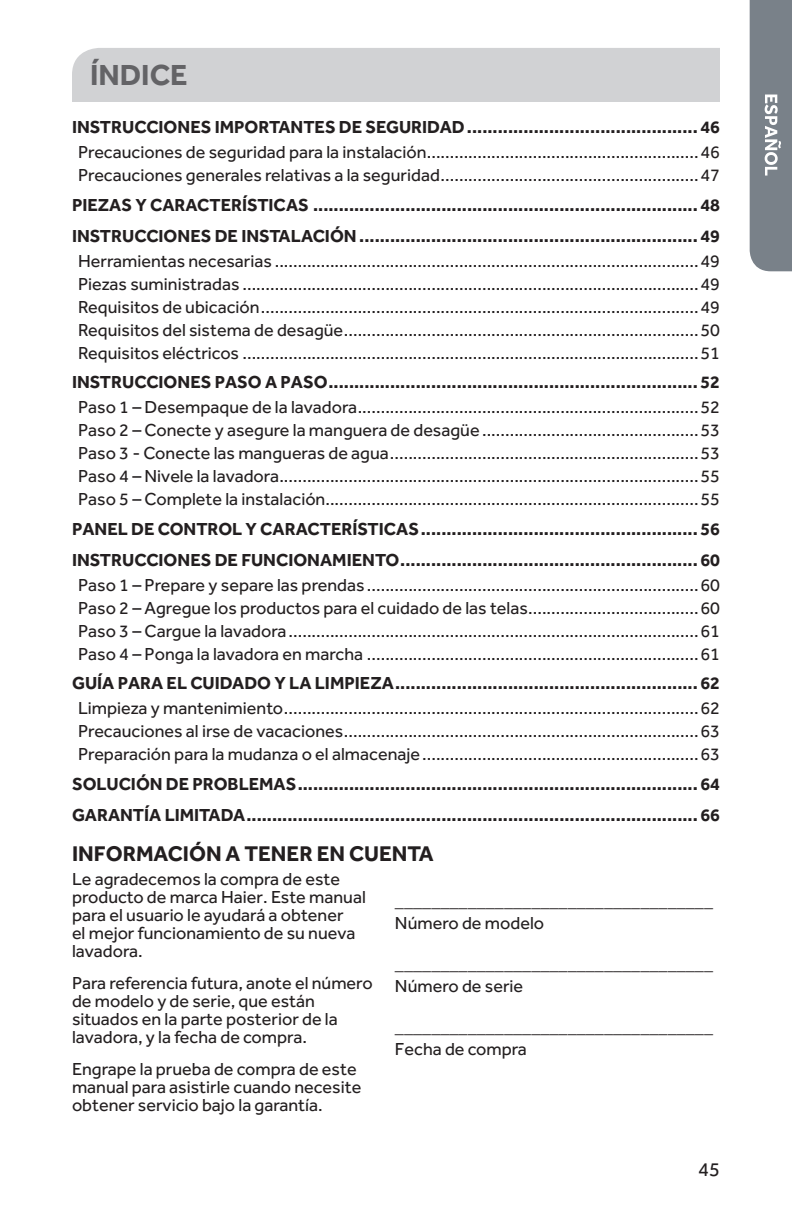
<style>
.page{position:relative;width:792px;height:1224px;background:#fff}
.page>*{position:absolute;margin:0;border:0;box-sizing:border-box;transform-origin:0 0}
.t1{font:700 30px "Effra";color:#636366}
.t2{font:700 22px "Effra";color:#231f20}
.t3{font:20px "Effra";color:#231f20}
.t4{font:18px/23px "Effra";color:#231f20}
.t5{font:700 18px/31.2px "Effra";color:#231f20}
</style>
<div class="page">
<div style="left:750px;top:0;width:42px;height:271px;background:#798189"></div>
<div style="left:72px;top:48px;width:648px;height:54px;background:#d1d2d4"></div>
<h1 class="t1" style="left:90px;top:57px;width:99px">ÍNDICE</h1>
<p class="t5" style="left:72px;top:111px;width:649px">INSTRUCCIONES IMPORTANTES DE SEGURIDAD............................................. 46</p>
<p class="t4" style="left:78px;top:140px;width:643px">Precauciones de seguridad para la instalación...........................................................46<br>Precauciones generales relativas a la seguridad........................................................47</p>
<p class="t5" style="left:72px;top:189px;width:649px">PIEZAS Y CARACTERÍSTICAS ........................................................................... 48<br>INSTRUCCIONES DE INSTALACIÓN.................................................................. 49</p>
<p class="t4" style="left:78px;top:249px;width:643px;text-align:justify">Herramientas necesarias ............................................................................................49<br>Piezas suministradas ...................................................................................................49<br>Requisitos de ubicación...............................................................................................49<br>Requisitos del sistema de desagüe.............................................................................50<br>Requisitos eléctricos ...................................................................................................51</p>
<p class="t5" style="left:72px;top:366px;width:649px">INSTRUCCIONES PASO A PASO........................................................................ 52</p>
<p class="t4" style="left:78px;top:395px;width:643px;text-align:justify">Paso 1 – Desempaque de la lavadora..........................................................................52<br>Paso 2 – Conecte y asegure la manguera de desagüe...............................................53<br>Paso 3 - Conecte las mangueras de agua...................................................................53<br>Paso 4 – Nivele la lavadora...........................................................................................55<br>Paso 5 – Complete la instalación.................................................................................55</p>
<p class="t5" style="left:72px;top:513px;width:649px">PANEL DE CONTROL Y CARACTERÍSTICAS...................................................... 56<br>INSTRUCCIONES DE FUNCIONAMIENTO.......................................................... 60</p>
<p class="t4" style="left:78px;top:573px;width:643px;text-align:justify">Paso 1 – Prepare y separe las prendas ........................................................................60<br>Paso 2 – Agregue los productos para el cuidado de las telas.....................................60<br>Paso 3 – Cargue la lavadora.........................................................................................61<br>Paso 4 – Ponga la lavadora en marcha ........................................................................61</p>
<p class="t5" style="left:72px;top:667px;width:649px">GUÍA PARA EL CUIDADO Y LA LIMPIEZA........................................................... 62</p>
<p class="t4" style="left:78px;top:696px;width:643px;text-align:justify">Limpieza y mantenimiento..........................................................................................62<br>Precauciones al irse de vacaciones.............................................................................63<br>Preparación para la mudanza o el almacenaje............................................................63</p>
<p class="t5" style="left:72px;top:768px;width:649px">SOLUCIÓN DE PROBLEMAS.............................................................................. 64<br>GARANTÍA LIMITADA........................................................................................ 66</p>
<p class="t2" style="left:72px;top:841px;width:363px">INFORMACIÓN A TENER EN CUENTA</p>
<p class="t4" style="left:72px;top:870px;width:295px;line-height:18px">Le agradecemos la compra de este producto de marca Haier. Este manual para el usuario le ayudará a obtener<br>el mejor funcionamiento de su nueva lavadora.</p>
<p class="t4" style="left:72px;top:974px;width:302px;line-height:18px">Para referencia futura, anote el número de modelo y de serie, que están situados en la parte posterior de la lavadora, y la fecha de compra.</p>
<p class="t4" style="left:72px;top:1060px;width:291px;line-height:18px">Engrape la prueba de compra de este manual para asistirle cuando necesite obtener servicio bajo la garantía.</p>
<p class="t4" style="left:395px;top:890px;width:320px;line-height:22px">___________________________________<br>Número de modelo</p>
<p class="t4" style="left:395px;top:953px;width:320px;line-height:22px">___________________________________<br>Número de serie</p>
<p class="t4" style="left:395px;top:1016px;width:320px;line-height:22px">___________________________________<br>Fecha de compra</p>
<p class="t3" style="left:698px;top:1157px;width:23px">45</p>
</div>
